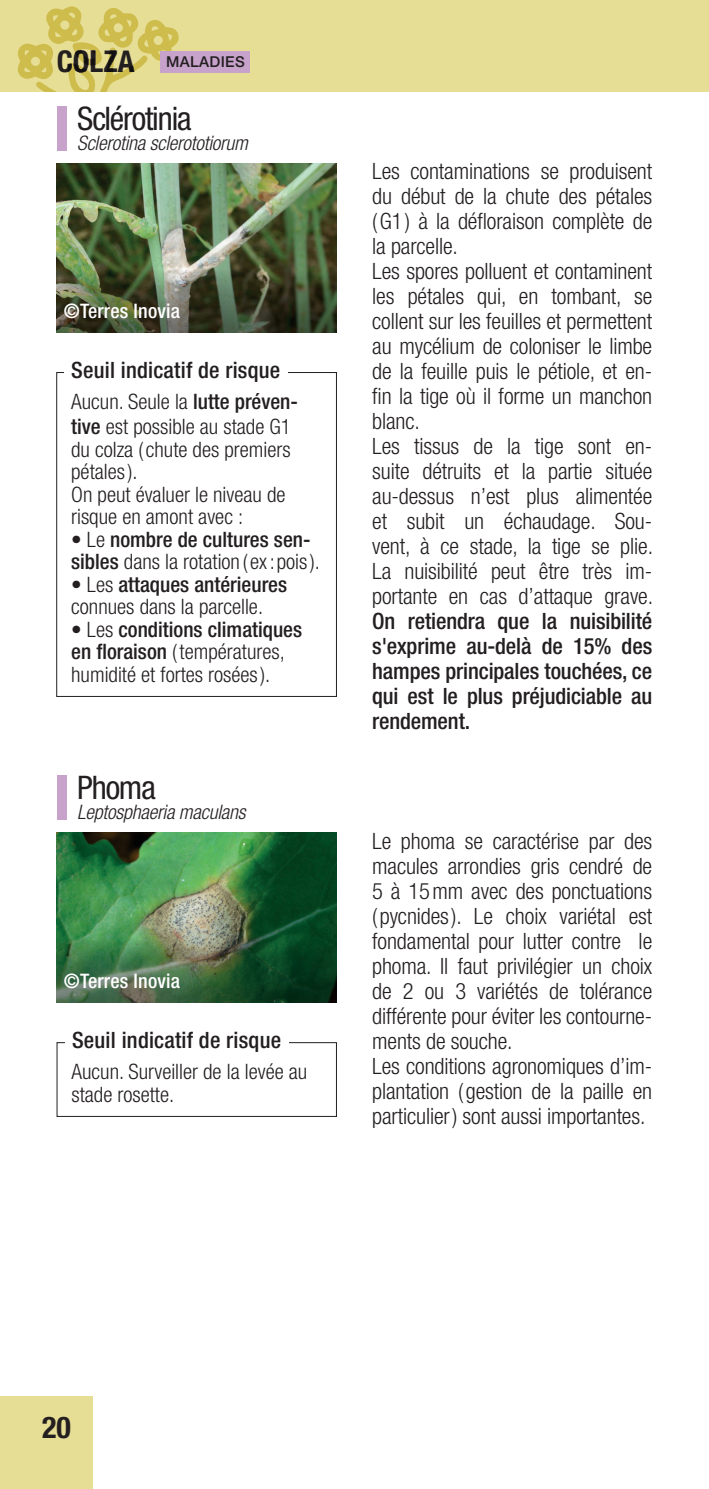
<style>
.page{position:relative;width:709px;height:1489px;background:#fff}
.page>*{position:absolute;margin:0;border:0;box-sizing:border-box;transform-origin:0 0}
.t1{font:condensed 32.5px "Helvetica Neue LT Pro";letter-spacing:-.035em;color:#231f20}
.t2{font:700 condensed 30px "Helvetica Neue LT Pro";color:#231f20}
.t3{font:300 condensed 22.5px/25px "Helvetica Neue LT Pro";letter-spacing:-.005em;color:#231f20}
.t4{font:500 condensed 22.5px/25px "Helvetica Neue LT Pro";letter-spacing:-.005em;color:#231f20;text-align:justify}
.t5{font:300 condensed 21.25px/22.5px "Helvetica Neue LT Pro";color:#231f20}
.t6{font:italic 300 condensed 20px "Helvetica Neue LT Pro";letter-spacing:-.01em;color:#231f20}
.t7{font:500 condensed 20px "Helvetica Neue LT Pro";letter-spacing:.01em;color:#fff}
.t8{font:500 15px "Helvetica Neue LT Pro";letter-spacing:.025em;color:#231f20}
.s1{font-weight:500}
</style>
<div class="page">
<div style="left:0;top:0;width:709px;height:92px;background:#e7de96"></div>
<svg style="left:18px;top:6px;width:160px;height:86px"></svg>
<div style="left:0;top:1396px;width:92px;height:92px;background:#e7de96"></div>
<div style="left:160px;top:51px;width:90px;height:21px;background:#c7a3cc"></div>
<img style="left:57px;top:163px;width:280px;height:106px">
<img style="left:57px;top:832px;width:280px;height:106px">
<div style="left:56px;top:372px;width:281px;height:324px;border:1px solid #231f20"></div>
<div style="left:64px;top:356px;width:224px;height:26px;background:#fff"></div>
<div style="left:57px;top:106px;width:9px;height:45px;background:#c7a3cc"></div>
<div style="left:57px;top:775px;width:9px;height:45px;background:#c7a3cc"></div>
<img style="left:57px;top:269px;width:280px;height:63px">
<img style="left:57px;top:938px;width:280px;height:64px">
<h2 class="t2" style="left:57px;top:43px;width:79px">COLZA</h2>
<p class="t8" style="left:166px;top:53px;width:80px">MALADIES</p>
<h1 class="t1" style="left:77px;top:99px;width:116px">Sclérotinia</h1>
<p class="t6" style="left:77px;top:131px;width:172px">Sclerotina sclerototiorum</p>
<p class="t7" style="left:64px;top:299px;width:118px">©Terres Inovia</p>
<p class="t4" style="left:71px;top:357px;width:211px">Seuil indicatif de risque</p>
<p class="t5" style="left:71px;top:389px;width:228px;line-height:25px">Aucun. Seule la <span class="s1">lutte préven&shy;tive</span> est possible au stade G1</p>
<p class="t5" style="left:71px;top:438px;width:221px">du colza ( chute des premiers pétales).<br>On peut évaluer le niveau de risque en amont avec :</p>
<p class="t5" style="left:71px;top:528px;width:250px">• Le <span class="s1">nombre de cultures sen&shy;sibles</span> dans la rotation ( ex:pois).</p>
<p class="t5" style="left:71px;top:573px;width:217px">• Les <span class="s1">attaques antérieures </span>connues dans la parcelle.</p>
<p class="t5" style="left:71px;top:618px;width:232px">• Les <span class="s1">conditions climatiques en floraison</span> ( températures, humidité et fortes rosées).</p>
<h1 class="t1" style="left:77px;top:768px;width:80px">Phoma</h1>
<p class="t6" style="left:77px;top:800px;width:170px">Leptosphaeria maculans</p>
<p class="t7" style="left:64px;top:968px;width:118px">©Terres Inovia</p>
<p class="t4" style="left:72px;top:1026px;width:211px">Seuil indicatif de risque</p>
<p class="t5" style="left:71px;top:1060px;width:237px">Aucun. Surveiller de la levée au stade rosette.</p>
<p class="t3" style="left:372px;top:158px;width:282px">Les contaminations se produisent du début de la chute des pétales (G1) à la défloraison complète de la parcelle.<br>Les spores polluent et contaminent les pétales qui, en tombant, se collent sur les feuilles et permettent au mycélium de coloniser le limbe de la feuille puis le pétiole, et en&shy;fin la tige où il forme un manchon blanc.<br>Les tissus de la tige sont en&shy;suite détruits et la partie située au-dessus n’est plus alimentée et subit un échaudage. Sou&shy;vent, à ce stade, la tige se plie.<br>La nuisibilité peut être très im&shy;portante en cas d’attaque grave.</p>
<p class="t4" style="left:372px;top:608px;width:281px">On retiendra que la nuisibilité s'exprime au-delà de 15% des hampes principales touchées, ce qui est le plus préjudiciable au rendement.</p>
<p class="t3" style="left:372px;top:827px;width:281px">Le phoma se caractérise par des macules arrondies gris cendré de<br>5 à 15mm avec des ponctuations ( pycnides). Le choix variétal est fondamental pour lutter contre le phoma. Il faut privilégier un choix de 2 ou 3 variétés de tolérance différente pour éviter les contourne&shy;ments de souche.<br>Les conditions agronomiques d’im&shy;plantation ( gestion de la paille en particulier) sont aussi importantes.</p>
<h2 class="t2" style="left:42px;top:1409px;width:30px">20</h2>
</div>
